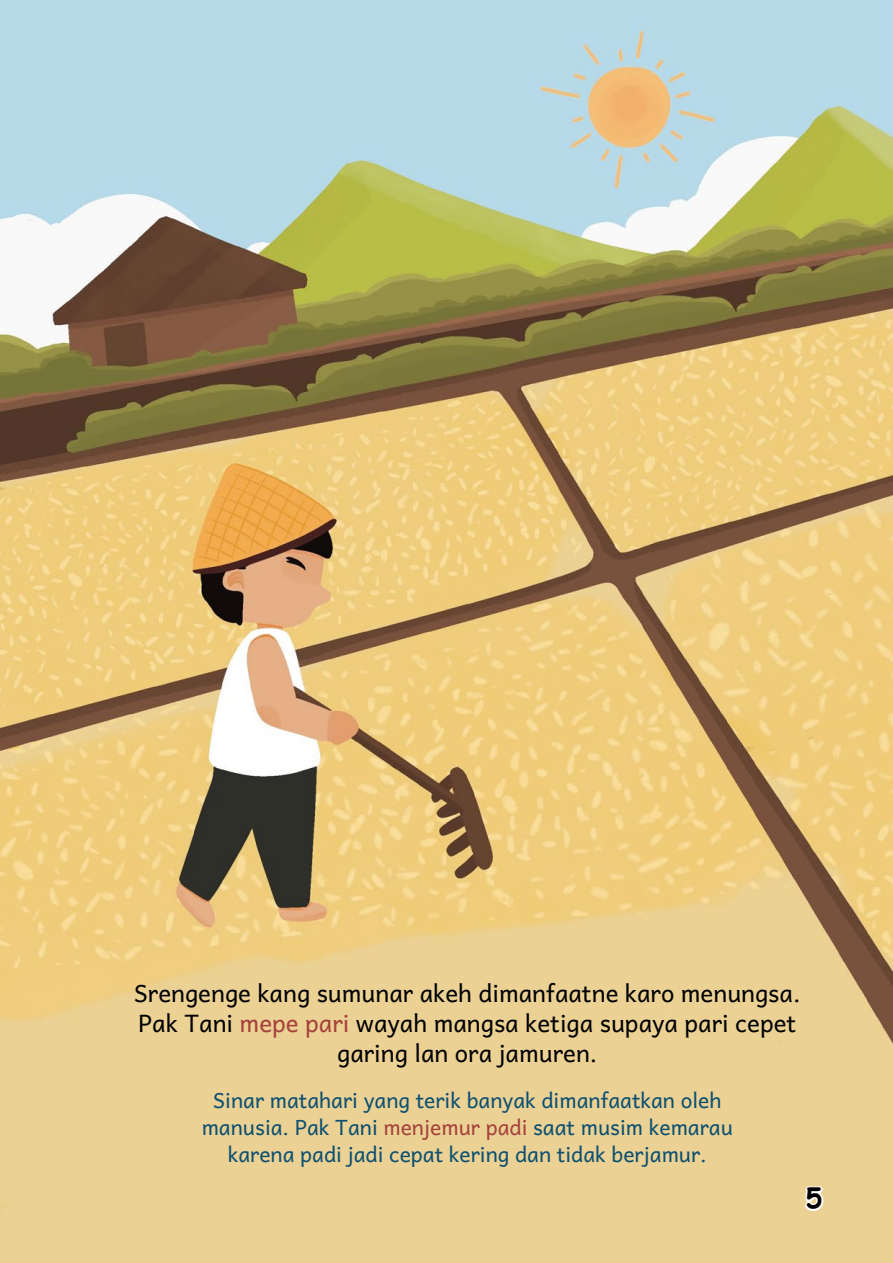
<style>
.page{position:relative;width:893px;height:1263px;background:#fff}
.page>*{position:absolute;margin:0;border:0;box-sizing:border-box;transform-origin:0 0}
.t1{font:700 27px "Comic Sans MS";color:#000}
.t2{font:24px/30px "Andika New Basic";color:#000;text-align:center}
.t3{font:21px/27px "Andika New Basic";color:#0b4f71;text-align:center}
.s1{color:#a5413c}
</style>
<div class="page">
<img style="left:0;top:0;width:893px;height:1263px">
<svg style="left:802px;top:1183px;width:23px;height:30px"></svg>
<p class="t2" style="left:134px;top:974px;width:668px">Srengenge kang sumunar akeh dimanfaatne karo menungsa.<br>Pak Tani <span class="s1">mepe pari</span> wayah mangsa ketiga supaya pari cepet garing lan ora jamuren.</p>
<p class="t3" style="left:202px;top:1084px;width:533px">Sinar matahari yang terik banyak dimanfaatkan oleh manusia. Pak Tani <span class="s1">menjemur padi</span> saat musim kemarau karena padi jadi cepat kering dan tidak berjamur.</p>
<p class="t1" style="left:806px;top:1178px;width:18px">5</p>
</div>
